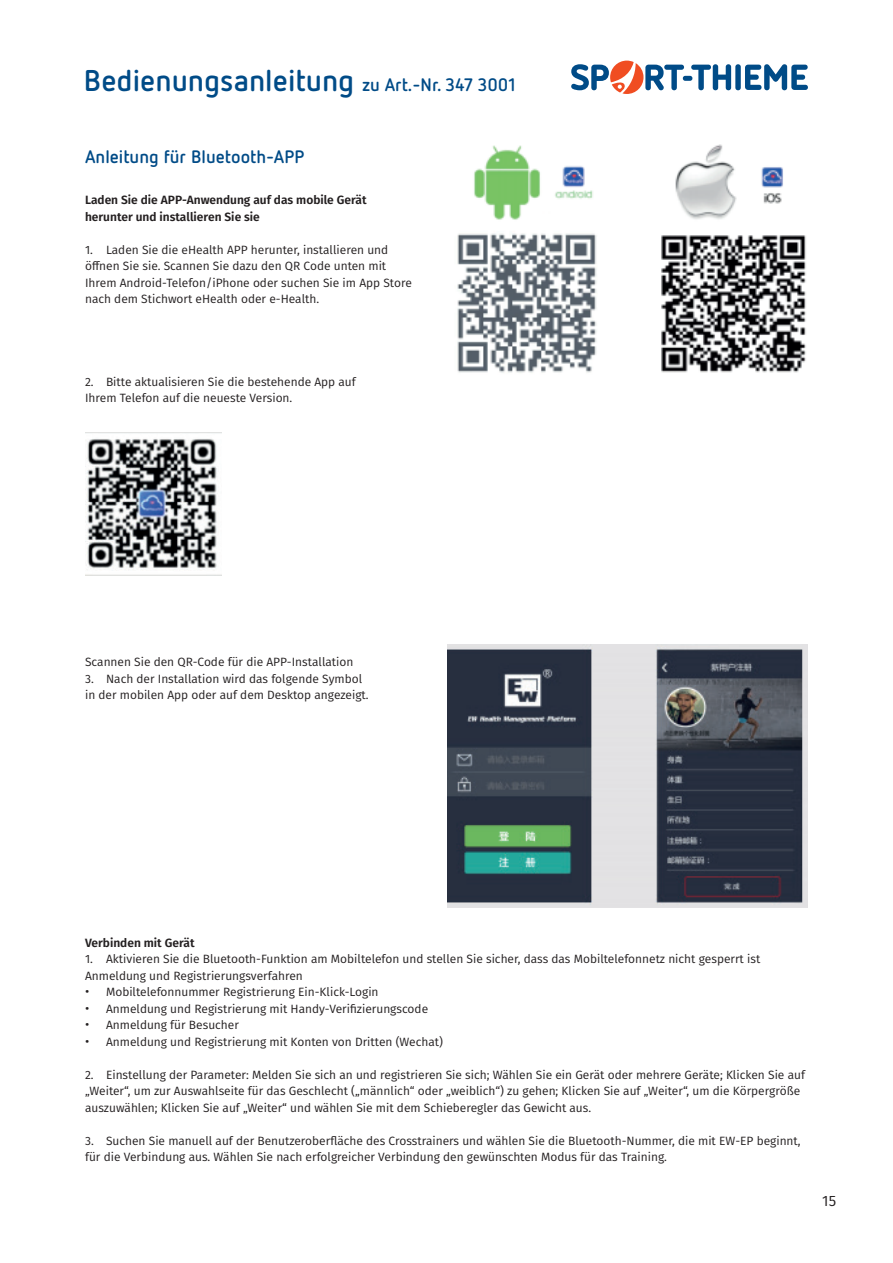
<style>
.page{position:relative;width:893px;height:1263px;background:#fff}
.page>*{position:absolute;margin:0;border:0;box-sizing:border-box;transform-origin:0 0}
.t1{font:700 30px "Netto Pro";color:#004b87}
.t2{font:700 18px "Netto Pro";color:#004b87}
.t3{font:15px "Fira Sans";color:#231f20}
.t4{font:12px/16.5px "Fira Sans";color:#231f20}
.t5{font:600 12px/16.5px "Fira Sans";color:#231f20}
.s1{font-size:18px}
.s2{font-size:13.5px}
</style>
<div class="page">
<svg style="left:571px;top:61px;width:237px;height:33px"></svg>
<img style="left:457px;top:144px;width:349px;height:229px">
<img style="left:85px;top:432px;width:137px;height:143px">
<img style="left:448px;top:645px;width:360px;height:262px">
<h1 class="t1" style="left:84px;top:61px;width:433px">Bedienungsanleitung <span class="s1">zu Art.-Nr. 347 3001</span></h1>
<h2 class="t2" style="left:85px;top:144px;width:221px">Anleitung für Bluetooth-APP</h2>
<p class="t5" style="left:85px;top:191px;width:283px">Laden Sie die APP-Anwendung auf das mobile Gerät herunter und installieren Sie sie</p>
<p class="t4" style="left:85px;top:241px;width:328px">1. Laden Sie die eHealth APP herunter, installieren und öffnen Sie sie. Scannen Sie dazu den QR Code unten mit Ihrem Android-Telefon/iPhone oder suchen Sie im App Store nach dem Stichwort eHealth oder e-Health.</p>
<p class="t4" style="left:85px;top:373px;width:272px">2. Bitte aktualisieren Sie die bestehende App auf<br>Ihrem Telefon auf die neueste Version.</p>
<p class="t4" style="left:85px;top:654px;width:270px">Scannen Sie den QR-Code für die APP-Installation</p>
<p class="t4" style="left:85px;top:670px;width:285px">3. Nach der Installation wird das folgende Symbol in der mobilen App oder auf dem Desktop angezeigt.</p>
<p class="t5" style="left:85px;top:934px;width:111px">Verbinden mit Gerät</p>
<p class="t4" style="left:85px;top:951px;width:677px">1. Aktivieren Sie die Bluetooth-Funktion am Mobiltelefon und stellen Sie sicher, dass das Mobiltelefonnetz nicht gesperrt ist<br>Anmeldung und Registrierungsverfahren</p>
<p class="t4" style="left:85px;top:984px;width:295px"><span class="s2">•</span> Mobiltelefonnummer Registrierung Ein-Klick-Login</p>
<p class="t4" style="left:85px;top:1000px;width:345px"><span class="s2">•</span> Anmeldung und Registrierung mit Handy-Verifizierungscode</p>
<p class="t4" style="left:85px;top:1017px;width:155px"><span class="s2">•</span> Anmeldung für Besucher</p>
<p class="t4" style="left:85px;top:1033px;width:360px"><span class="s2">•</span> Anmeldung und Registrierung mit Konten von Dritten (Wechat)</p>
<p class="t4" style="left:85px;top:1066px;width:721px">2. Einstellung der Parameter: Melden Sie sich an und registrieren Sie sich; Wählen Sie ein Gerät oder mehrere Geräte; Klicken Sie auf „Weiter“, um zur Auswahlseite für das Geschlecht („männlich“ oder „weiblich“) zu gehen; Klicken Sie auf „Weiter“, um die Körpergröße auszuwählen; Klicken Sie auf „Weiter“ und wählen Sie mit dem Schieberegler das Gewicht aus.</p>
<p class="t4" style="left:85px;top:1132px;width:717px">3. Suchen Sie manuell auf der Benutzeroberfläche des Crosstrainers und wählen Sie die Bluetooth-Nummer, die mit EW-EP beginnt, für die Verbindung aus. Wählen Sie nach erfolgreicher Verbindung den gewünschten Modus für das Training.</p>
<p class="t3" style="left:822px;top:1190px;width:15px">15</p>
</div>
